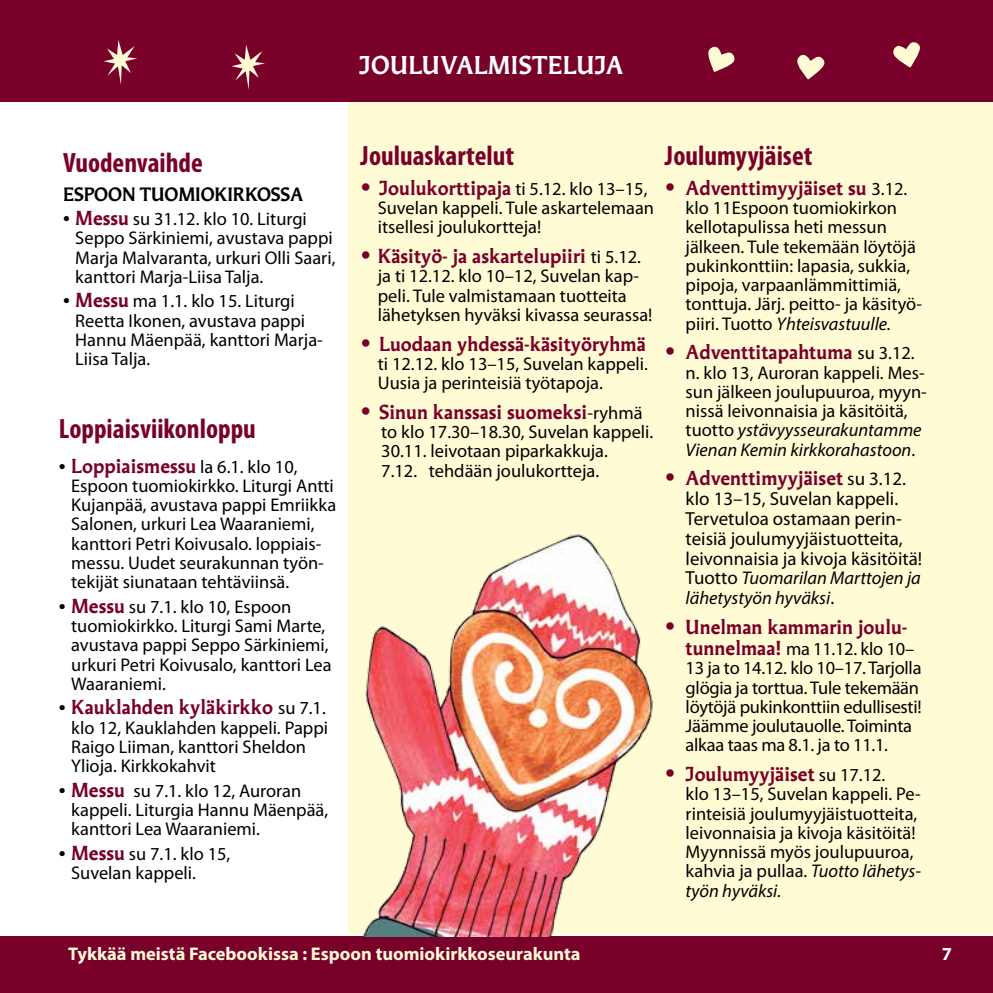
<style>
.page{position:relative;width:993px;height:993px;background:#fff}
.page>*{position:absolute;margin:0;border:0;box-sizing:border-box;transform-origin:0 0}
.t1{font:700 condensed 28px "Myriad Pro";color:#79002b}
.t2{font:700 24.5px "Martti";letter-spacing:.015em;color:#fff}
.t3{font:700 19.25px "Martti";color:#79002b}
.t4{font:18.9px/19.8px "Myriad Pro";color:#000}
.t5{font:18.38px/19.2px "Myriad Pro";color:#000}
.t6{font:700 18.38px "Myriad Pro";color:#fffcd5}
.t7{font:italic 18.38px/19.8px "Myriad Pro";color:#000}
.t8{font:700 18.38px "Martti";letter-spacing:-.005em;color:#000}
.t9{font:700 18.38px "Myriad Pro";color:#fff}
.s1{font-size:24.5px}
.s2{font-family:"Martti";font-weight:700;font-size:19.25px;color:#79002b}
.s3{font-family:"Myriad Pro";font-weight:400;font-size:24.5px;color:#000}
.s4{font-family:"Myriad Pro";font-weight:400;font-size:18.38px;color:#000}
.s5{font-family:"Arial";font-weight:900;font-size:22.75px;color:#79002b}
.s6{font-family:"Arial";font-weight:900;font-size:22.75px}
.s7{font-style:italic}
.s8{font-family:"Myriad Pro";font-weight:400;font-size:18.9px;color:#000}
.s9{font-style:normal;font-size:18.9px}
</style>
<div class="page">
<div style="left:0;top:935px;width:992px;height:57px;background:#79002b"></div>
<div style="left:0;top:0;width:992px;height:102px;background:#79002b"></div>
<div style="left:348px;top:102px;width:644px;height:831px;background:#fffcd5"></div>
<img style="left:353px;top:534px;width:371px;height:401px">
<svg style="left:708px;top:46px;width:27px;height:26px"></svg>
<svg style="left:797px;top:54px;width:27px;height:25px"></svg>
<svg style="left:893px;top:42px;width:27px;height:26px"></svg>
<svg style="left:231px;top:45px;width:34px;height:45px"></svg>
<svg style="left:103px;top:40px;width:34px;height:45px"></svg>
<h2 class="t2" style="left:359px;top:49px;width:265px">JOULUVALMISTELUJA</h2>
<h1 class="t1" style="left:63px;top:146px;width:141px">Vuodenvaihde</h1>
<p class="t8" style="left:63px;top:181px;width:241px">ESPOON TUOMIOKIRKOSSA</p>
<p class="t5" style="left:75px;top:209px;width:261px;text-indent:-12px"><span class="s1">•</span> <span class="s2">Messu</span> su 31.12. klo 10. Liturgi Seppo Särkiniemi, avustava pappi Marja Malvaranta, urkuri Olli Saari, kanttori Marja-Liisa Talja.</p>
<p class="t5" style="left:75px;top:292px;width:249px;text-indent:-12px"><span class="s1">•</span> <span class="s2">Messu</span> ma 1.1. klo 15. Liturgi<br>Reetta Ikonen, avustava pappi<br>Hannu Mäenpää, kanttori Marja-<br>Liisa Talja.</p>
<h1 class="t1" style="left:59px;top:410px;width:198px">Loppiaisviikonloppu</h1>
<p class="t3" style="left:59px;top:452px;width:240px"><span class="s3">•</span> Loppiaismessu <span class="s4">la 6.1. klo 10,</span></p>
<p class="t5" style="left:71px;top:476px;width:266px">Espoon tuomiokirkko. Liturgi Antti Kujanpää, avustava pappi Emriikka Salonen, urkuri Lea Waaraniemi, kanttori Petri Koivusalo. loppiais&shy;messu. Uudet seurakunnan työn&shy;tekijät siunataan tehtäviinsä.</p>
<p class="t5" style="left:71px;top:597px;width:262px;text-indent:-12px"><span class="s1">•</span> <span class="s2">Messu</span> su 7.1. klo 10, Espoon tuomiokirkko. Liturgi Sami Marte, avustava pappi Seppo Särkiniemi, urkuri Petri Koivusalo, kanttori Lea<br>Waaraniemi.</p>
<p class="t3" style="left:59px;top:694px;width:268px"><span class="s3">•</span> Kauklahden kyläkirkko <span class="s4">su 7.1.</span></p>
<p class="t5" style="left:71px;top:718px;width:258px">klo 12, Kauklahden kappeli. Pappi<br>Raigo Liiman, kanttori Sheldon<br>Ylioja. Kirkkokahvit</p>
<p class="t5" style="left:71px;top:781px;width:258px;text-indent:-12px"><span class="s1">•</span> <span class="s2">Messu</span> su 7.1. klo 12, Auroran kappeli. Liturgia Hannu Mäenpää, kanttori Lea Waaraniemi.</p>
<p class="t5" style="left:71px;top:844px;width:161px;text-indent:-12px"><span class="s1">•</span> <span class="s2">Messu</span> su 7.1. klo 15,<br>Suvelan kappeli.</p>
<h1 class="t1" style="left:360px;top:138px;width:155px">Jouluaskartelut</h1>
<p class="t5" style="left:377px;top:179px;width:278px;text-indent:-18px"><span class="s5">•</span> <span class="s2">Joulukorttipaja</span> ti 5.12. klo 13–15,<br>Suvelan kappeli. Tule askartelemaan itsellesi joulukortteja!</p>
<p class="t3" style="left:360px;top:243px;width:282px"><span class="s6">•</span> Käsityö- ja askartelupiiri <span class="s4">ti 5.12.</span></p>
<p class="t5" style="left:377px;top:267px;width:276px">ja ti 12.12. klo 10–12, Suvelan kap&shy;peli. Tule valmistamaan tuotteita lähetyksen hyväksi kivassa seurassa!</p>
<p class="t3" style="left:360px;top:330px;width:287px"><span class="s6">•</span> Luodaan yhdessä-käsityöryhmä</p>
<p class="t5" style="left:377px;top:354px;width:272px">ti 12.12. klo 13–15, Suvelan kappeli.<br>Uusia ja perinteisiä työtapoja.</p>
<p class="t3" style="left:360px;top:399px;width:284px"><span class="s6">•</span> Sinun kanssasi suomeksi<span class="s4">-ryhmä</span></p>
<p class="t5" style="left:381px;top:422px;width:273px">to klo 17.30–18.30, Suvelan kappeli.<br>30.11. leivotaan piparkakkuja.<br>7.12. tehdään joulukortteja.</p>
<h1 class="t1" style="left:664px;top:138px;width:149px">Joulumyyjäiset</h1>
<p class="t3" style="left:664px;top:175px;width:244px"><span class="s6">•</span> Adventtimyyjäiset su <span class="s4">3.12.</span></p>
<p class="t5" style="left:685px;top:198px;width:238px">klo 11Espoon tuomiokirkon kellotapulissa heti messun jälkeen. Tule tekemään löytöjä pukinkonttiin: lapasia, sukkia, pipoja, varpaanlämmittimiä, tonttuja. Järj. peitto- ja käsityö&shy;piiri. Tuotto <span class="s7">Yhteisvastuulle.</span></p>
<p class="t3" style="left:664px;top:339px;width:251px"><span class="s6">•</span> Adventtitapahtuma <span class="s4">su 3.12.</span></p>
<p class="t5" style="left:685px;top:363px;width:243px">n. klo 13, Auroran kappeli. Mes&shy;sun jälkeen joulupuuroa, myyn&shy;nissä leivonnaisia ja käsitöitä, tuotto <span class="s7">ystävyysseurakuntamme<br>Vienan Kemin kirkkorahastoon</span>.</p>
<p class="t3" style="left:664px;top:465px;width:243px"><span class="s6">•</span> Adventtimyyjäiset <span class="s8">su 3.12.</span></p>
<p class="t4" style="left:685px;top:489px;width:238px">klo 13–15, Suvelan kappeli.<br>Tervetuloa ostamaan perin&shy;teisiä joulumyyjäistuotteita, leivonnaisia ja kivoja käsitöitä!</p>
<p class="t7" style="left:685px;top:568px;width:237px"><span class="s9">Tuotto</span> Tuomarilan Marttojen ja lähetystyön hyväksi<span class="s9">.</span></p>
<p class="t3" style="left:664px;top:614px;width:244px"><span class="s6">•</span> Unelman kammarin joulu-</p>
<p class="t5" style="left:685px;top:639px;width:237px"><span class="s2">tunnelmaa!</span> ma 11.12. klo 10–<br>13 ja to 14.12. klo 10–17. Tarjolla glögia ja torttua. Tule tekemään löytöjä pukinkonttiin edullisesti!<br>Jäämme joulutauolle. Toiminta alkaa taas ma 8.1. ja to 11.1.</p>
<p class="t3" style="left:664px;top:761px;width:222px"><span class="s6">•</span> Joulumyyjäiset <span class="s4">su 17.12.</span></p>
<p class="t5" style="left:685px;top:784px;width:237px">klo 13–15, Suvelan kappeli. Pe&shy;rinteisiä joulumyyjäistuotteita, leivonnaisia ja kivoja käsitöitä!<br>Myynnissä myös joulupuuroa, kahvia ja pullaa. <span class="s7">Tuotto lähetys&shy;työn hyväksi.</span></p>
<p class="t6" style="left:68px;top:941px;width:513px">Tykkää meistä Facebookissa : Espoon tuomiokirkkoseurakunta</p>
<p class="t9" style="left:941px;top:941px;width:12px">7</p>
</div>
